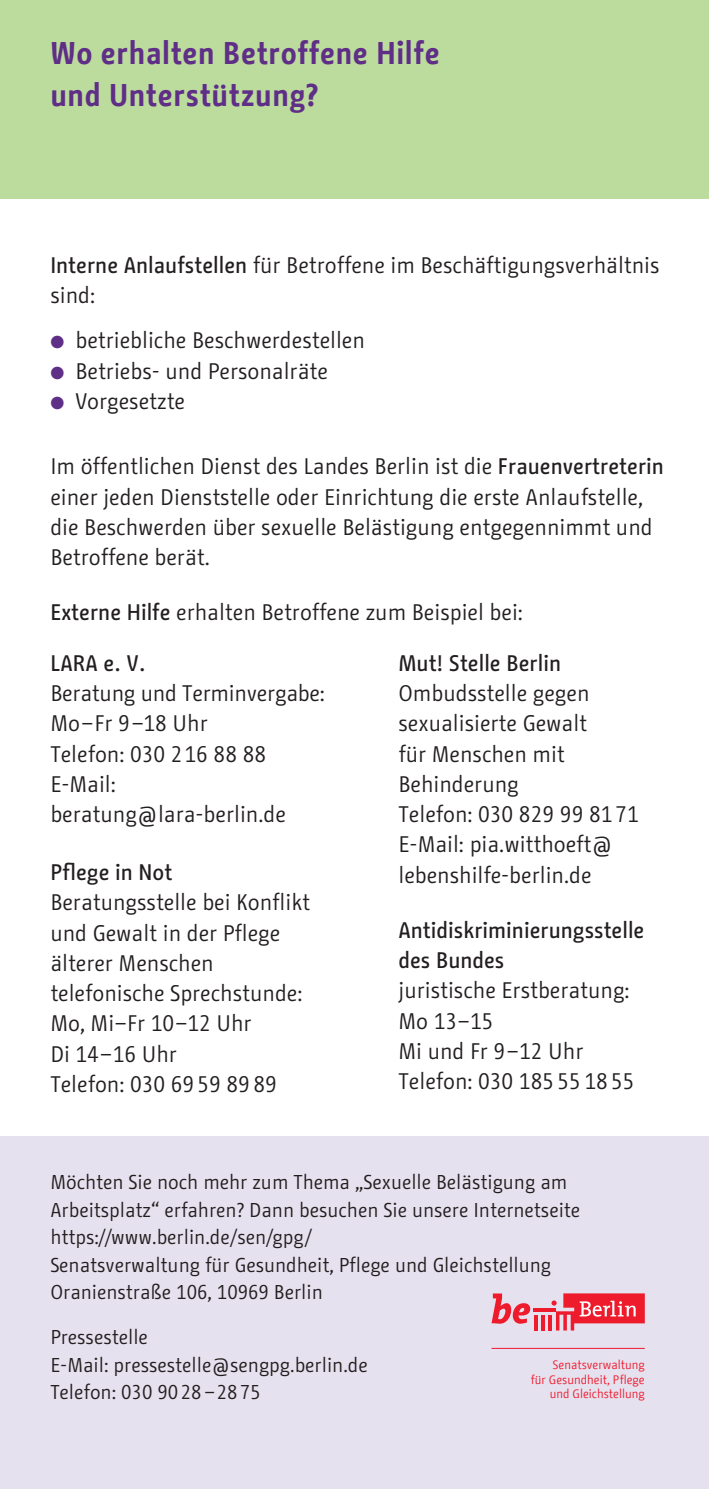
<style>
.page{position:relative;width:709px;height:1489px;background:#fff}
.page>*{position:absolute;margin:0;border:0;box-sizing:border-box;transform-origin:0 0}
.t1{font:700 31.25px/42.5px "BMF Change";letter-spacing:.02em;color:#5f2e87}
.t2{font:22.5px/30.2px "BMF Change";color:#231f20}
.t3{font:500 22.5px/30.2px "BMF Change";color:#231f20}
.t4{font:20px/27.5px "BMF Change";color:#231f20}
.t5{font:12.25px/14.2px "BMF Change";color:#ee1b2d;text-align:right}
.s1{font-weight:500}
.s2{color:#5f2e87}
</style>
<div class="page">
<div style="left:0;top:1136px;width:709px;height:352px;background:#e6e1ee"></div>
<div style="left:0;top:0;width:709px;height:198px;background:#bcdc9d"></div>
<hr style="left:491px;top:1347px;width:154px;height:1px;background:#ee1b2d">
<svg style="left:491px;top:1293px;width:39px;height:30px"></svg>
<hr style="left:534px;top:1314px;width:3px;height:16px;background:#ee1b2d">
<hr style="left:541px;top:1314px;width:3px;height:16px;background:#ee1b2d">
<hr style="left:548px;top:1314px;width:4px;height:16px;background:#ee1b2d">
<svg style="left:534px;top:1308px;width:17px;height:3px"></svg>
<svg style="left:551px;top:1293px;width:94px;height:37px"></svg>
<h2 class="t1" style="left:50px;top:32px;width:391px">Wo erhalten Betroffene Hilfe und Unterstützung?</h2>
<p class="t2" style="left:50px;top:249px;width:610px"><span class="s1">Interne Anlaufstellen</span> für Betroffene im Beschäftigungsverhältnis sind:</p>
<p class="t2" style="left:50px;top:325px;width:316px"><span class="s2">●</span> betriebliche Beschwerdestellen</p>
<p class="t2" style="left:50px;top:355px;width:279px"><span class="s2">●</span> Betriebs- und Personalräte</p>
<p class="t2" style="left:50px;top:385px;width:136px"><span class="s2">●</span> Vorgesetzte</p>
<p class="t2" style="left:50px;top:451px;width:615px">Im öffentlichen Dienst des Landes Berlin ist die <span class="s1">Frauenvertreterin </span>einer jeden Dienststelle oder Einrichtung die erste Anlaufstelle, die Beschwerden über sexuelle Belästigung entgegennimmt und Betroffene berät.</p>
<p class="t2" style="left:50px;top:597px;width:474px"><span class="s1">Externe Hilfe</span> erhalten Betroffene zum Beispiel bei:</p>
<p class="t3" style="left:50px;top:648px;width:97px">LARA e. V.</p>
<p class="t2" style="left:50px;top:677px;width:276px">Beratung und Terminvergabe:</p>
<p class="t2" style="left:50px;top:708px;width:159px">Mo–Fr 9–18 Uhr</p>
<p class="t2" style="left:50px;top:738px;width:217px">Telefon: 030 216 88 88</p>
<p class="t2" style="left:50px;top:768px;width:237px">E-Mail: beratung@lara-berlin.de</p>
<p class="t3" style="left:50px;top:857px;width:123px">Pflege in Not</p>
<p class="t2" style="left:50px;top:886px;width:261px">Beratungsstelle bei Konflikt und Gewalt in der Pflege älterer Menschen</p>
<p class="t2" style="left:50px;top:977px;width:253px">telefonische Sprechstunde:</p>
<p class="t2" style="left:50px;top:1007px;width:203px">Mo, Mi–Fr 10–12 Uhr</p>
<p class="t2" style="left:50px;top:1038px;width:128px">Di 14–16 Uhr</p>
<p class="t2" style="left:50px;top:1068px;width:228px">Telefon: 030 69 59 89 89</p>
<p class="t3" style="left:398px;top:648px;width:164px">Mut! Stelle Berlin</p>
<p class="t2" style="left:398px;top:677px;width:192px">Ombudsstelle gegen sexualisierte Gewalt für Menschen mit<br>Behinderung</p>
<p class="t2" style="left:398px;top:798px;width:242px">Telefon: 030 829 99 81 71</p>
<p class="t2" style="left:398px;top:829px;width:215px">E-Mail: pia.witthoeft@ lebenshilfe-berlin.de</p>
<p class="t3" style="left:398px;top:915px;width:247px">Antidiskriminierungsstelle des Bundes</p>
<p class="t2" style="left:398px;top:975px;width:233px">juristische Erstberatung:</p>
<p class="t2" style="left:398px;top:1005px;width:97px">Mo 13–15</p>
<p class="t2" style="left:398px;top:1035px;width:186px">Mi und Fr 9–12 Uhr</p>
<p class="t2" style="left:398px;top:1065px;width:237px">Telefon: 030 185 55 18 55</p>
<p class="t4" style="left:50px;top:1167px;width:531px">Möchten Sie noch mehr zum Thema „Sexuelle Belästigung am<br>Arbeitsplatz“ erfahren? Dann besuchen Sie unsere Internetseite https://www.berlin.de/sen/gpg/</p>
<p class="t4" style="left:50px;top:1250px;width:502px">Senatsverwaltung für Gesundheit, Pflege und Gleichstellung</p>
<p class="t4" style="left:50px;top:1277px;width:274px">Oranienstraße 106, 10969 Berlin</p>
<p class="t4" style="left:50px;top:1322px;width:99px">Pressestelle</p>
<p class="t4" style="left:50px;top:1350px;width:319px">E-Mail: pressestelle@sengpg.berlin.de</p>
<p class="t4" style="left:50px;top:1377px;width:212px">Telefon: 030 90 28 – 28 75</p>
<p class="t5" style="left:531px;top:1357px;width:115px">Senatsverwaltung<br>für Gesundheit, Pflege und Gleichstellung</p>
</div>
